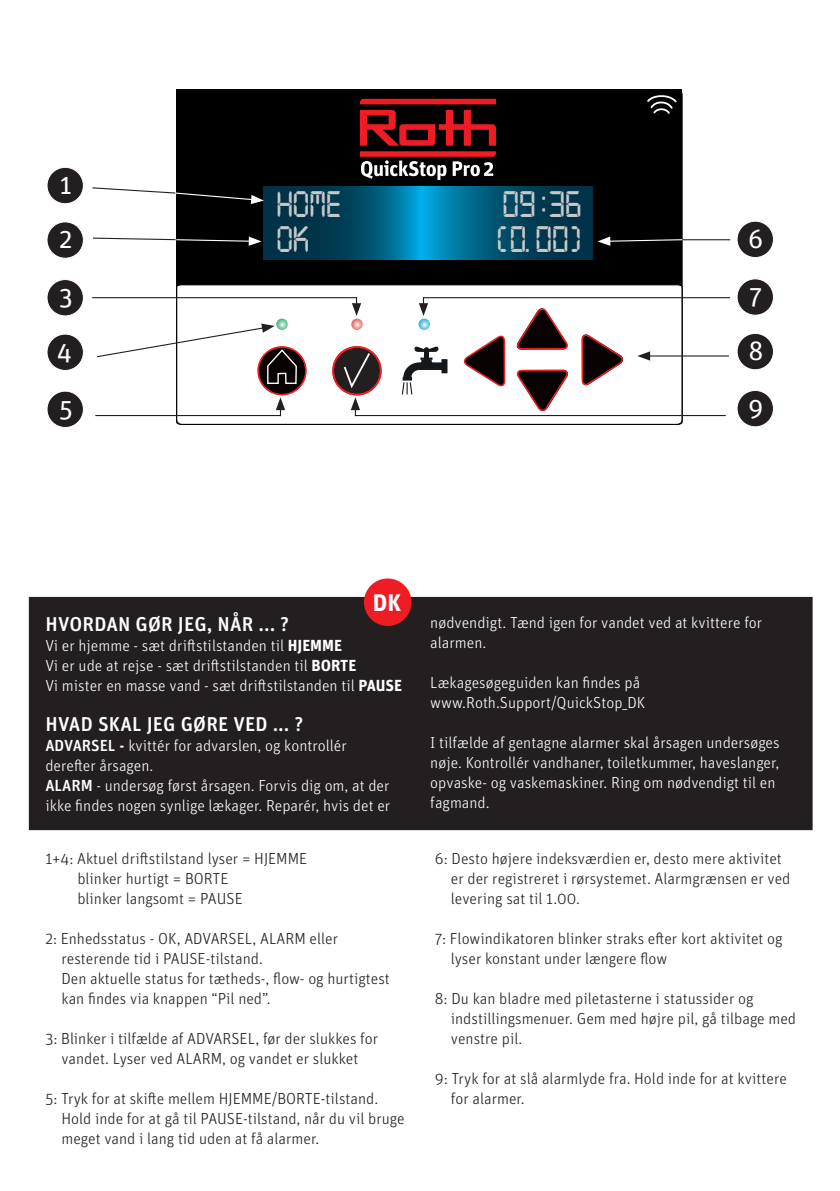
<style>
.page{position:relative;width:840px;height:1191px;background:#fff}
.page>*{position:absolute;margin:0;border:0;box-sizing:border-box;transform-origin:0 0}
.t1{font:39.4px/34.6px "Digital 7 Mono";color:#c7c8ca;scale:.93 1}
.t2{font:26.6px "Unit OT";color:#fff}
.t3{font:700 24px "Unit OT";color:#fff}
.t4{font:500 20px "Unit OT";letter-spacing:.01em;color:#fff}
.t5{font:300 16px/20px "Unit OT";color:#231f20}
.t6{font:300 16px/20px "Unit OT";color:#fff}
.s1{font-weight:700}
.s2{font-weight:500}
</style>
<div class="page">
<div style="left:30px;top:598px;width:781px;height:231px;background:#231f20"></div>
<div style="left:29px;top:597px;width:783px;height:233px;border:2px solid #231f20"></div>
<svg style="left:176px;top:89px;width:506px;height:336px"></svg>
<svg style="left:463px;top:336px;width:42px;height:50px"></svg>
<div style="left:441px;top:359px;width:6px;height:14px;background:#15181a"></div>
<svg style="left:401px;top:346px;width:43px;height:48px"></svg>
<svg style="left:360px;top:110px;width:135px;height:70px;background:#622124"></svg>
<div style="left:47px;top:167px;width:36px;height:37px;background:#231f20;border-radius:50%"></div>
<div style="left:47px;top:167px;width:37px;height:37px;border:1px solid #fff;border-radius:50%"></div>
<div style="left:47px;top:222px;width:36px;height:36px;background:#231f20;border-radius:50%"></div>
<div style="left:47px;top:222px;width:37px;height:36px;border:1px solid #fff;border-radius:50%"></div>
<div style="left:736px;top:221px;width:37px;height:36px;background:#231f20;border-radius:50%"></div>
<div style="left:736px;top:221px;width:37px;height:37px;border:1px solid #fff;border-radius:50%"></div>
<div style="left:47px;top:279px;width:36px;height:37px;background:#231f20;border-radius:50%"></div>
<div style="left:47px;top:279px;width:37px;height:37px;border:1px solid #fff;border-radius:50%"></div>
<div style="left:736px;top:279px;width:37px;height:36px;background:#231f20;border-radius:50%"></div>
<div style="left:736px;top:278px;width:37px;height:37px;border:1px solid #fff;border-radius:50%"></div>
<div style="left:47px;top:334px;width:36px;height:36px;background:#231f20;border-radius:50%"></div>
<div style="left:47px;top:334px;width:37px;height:37px;border:1px solid #fff;border-radius:50%"></div>
<div style="left:736px;top:333px;width:37px;height:37px;background:#231f20;border-radius:50%"></div>
<div style="left:736px;top:333px;width:37px;height:37px;border:1px solid #fff;border-radius:50%"></div>
<div style="left:47px;top:391px;width:36px;height:36px;background:#231f20;border-radius:50%"></div>
<div style="left:47px;top:391px;width:37px;height:37px;border:1px solid #fff;border-radius:50%"></div>
<div style="left:736px;top:390px;width:37px;height:37px;background:#231f20;border-radius:50%"></div>
<div style="left:736px;top:390px;width:37px;height:37px;border:1px solid #fff;border-radius:50%"></div>
<hr style="left:354px;top:415px;width:371px;height:1px;background:#231f20">
<svg style="left:332px;top:346px;width:49px;height:70px"></svg>
<hr style="left:95px;top:415px;width:186px;height:1px;background:#231f20">
<svg style="left:97px;top:318px;width:209px;height:98px"></svg>
<svg style="left:351px;top:297px;width:11px;height:33px"></svg>
<hr style="left:92px;top:297px;width:265px;height:1px;background:#231f20">
<svg style="left:418px;top:297px;width:11px;height:33px"></svg>
<hr style="left:423px;top:297px;width:306px;height:1px;background:#231f20">
<hr style="left:646px;top:355px;width:82px;height:1px;background:#231f20">
<svg style="left:637px;top:351px;width:12px;height:10px"></svg>
<svg style="left:93px;top:236px;width:168px;height:10px"></svg>
<svg style="left:92px;top:187px;width:172px;height:17px"></svg>
<svg style="left:597px;top:236px;width:86px;height:10px"></svg>
<hr style="left:682px;top:239px;width:47px;height:1px;background:#231f20">
<div style="left:364px;top:578px;width:47px;height:48px;background:#ee1d23;border-radius:50%"></div>
<p class="t2" style="left:60px;top:168px;width:14px">1</p>
<p class="t2" style="left:59px;top:222px;width:15px">2</p>
<p class="t2" style="left:747px;top:222px;width:17px">6</p>
<p class="t1" style="left:276px;top:187px;width:73px">HOME<br>OK</p>
<p class="t1" style="left:496px;top:187px;width:93px">09:36 (0.00)</p>
<p class="t2" style="left:59px;top:280px;width:15px">3</p>
<p class="t2" style="left:748px;top:279px;width:15px">7</p>
<p class="t2" style="left:57px;top:334px;width:17px">4</p>
<p class="t2" style="left:748px;top:334px;width:17px">8</p>
<p class="t2" style="left:59px;top:391px;width:15px">5</p>
<p class="t2" style="left:747px;top:391px;width:17px">9</p>
<p class="t3" style="left:372px;top:587px;width:30px">DK</p>
<p class="t4" style="left:45px;top:611px;width:245px">HVORDAN GØR JEG, NÅR ... ?</p>
<p class="t6" style="left:45px;top:635px;width:298px">Vi er hjemme - sæt driftstilstanden til <span class="s1">HJEMME</span></p>
<p class="t6" style="left:45px;top:655px;width:312px">Vi er ude at rejse - sæt driftstilstanden til <span class="s1">BORTE</span></p>
<p class="t6" style="left:45px;top:675px;width:358px">Vi mister en masse vand - sæt driftstilstanden til <span class="s1">PAUSE</span></p>
<p class="t4" style="left:45px;top:711px;width:259px">HVAD SKAL JEG GØRE VED ... ?</p>
<p class="t6" style="left:45px;top:735px;width:303px"><span class="s2">ADVARSEL -</span> kvittér for advarslen, og kontrollér</p>
<p class="t6" style="left:45px;top:755px;width:109px">derefter årsagen.</p>
<p class="t6" style="left:45px;top:775px;width:346px"><span class="s2">ALARM</span> - undersøg først årsagen. Forvis dig om, at der ikke findes nogen synlige lækager. Reparér, hvis det er</p>
<p class="t5" style="left:45px;top:848px;width:263px">1+4: Aktuel driftstilstand lyser = HJEMME</p>
<p class="t5" style="left:77px;top:868px;width:152px">blinker hurtigt = BORTE</p>
<p class="t5" style="left:77px;top:888px;width:167px">blinker langsomt = PAUSE</p>
<p class="t5" style="left:61px;top:928px;width:330px;text-indent:-16px">2: Enhedsstatus - OK, ADVARSEL, ALARM eller resterende tid i PAUSE-tilstand.<br>Den aktuelle status for tætheds-, flow- og hurtigtest kan findes via knappen “Pil ned”.</p>
<p class="t5" style="left:45px;top:1028px;width:334px;text-align:center">3: Blinker i tilfælde af ADVARSEL, før der slukkes for vandet. Lyser ved ALARM, og vandet er slukket</p>
<p class="t5" style="left:61px;top:1088px;width:344px;text-indent:-16px">5: Tryk for at skifte mellem HJEMME/BORTE-tilstand.<br>Hold inde for at gå til PAUSE-tilstand, når du vil bruge meget vand i lang tid uden at få alarmer.</p>
<p class="t6" style="left:430px;top:612px;width:333px">nødvendigt. Tænd igen for vandet ved at kvittere for alarmen.</p>
<p class="t6" style="left:430px;top:672px;width:211px">Lækagesøgeguiden kan findes på</p>
<p class="t6" style="left:430px;top:692px;width:216px">www.Roth.Support/QuickStop_DK</p>
<p class="t6" style="left:430px;top:732px;width:351px">I tilfælde af gentagne alarmer skal årsagen undersøges nøje. Kontrollér vandhaner, toiletkummer, haveslanger, opvaske- og vaskemaskiner. Ring om nødvendigt til en fagmand.</p>
<p class="t5" style="left:450px;top:848px;width:341px;text-indent:-16px">6: Desto højere indeksværdien er, desto mere aktivitet er der registreret i rørsystemet. Alarmgrænsen er ved levering sat til 1.00.</p>
<p class="t5" style="left:450px;top:928px;width:333px;text-indent:-16px">7: Flowindikatoren blinker straks efter kort aktivitet og lyser konstant under længere flow</p>
<p class="t5" style="left:450px;top:988px;width:346px;text-indent:-16px">8: Du kan bladre med piletasterne i statussider og indstillingsmenuer. Gem med højre pil, gå tilbage med venstre pil.</p>
<p class="t5" style="left:450px;top:1068px;width:337px;text-indent:-16px">9: Tryk for at slå alarmlyde fra. Hold inde for at kvittere for alarmer.</p>
</div>
